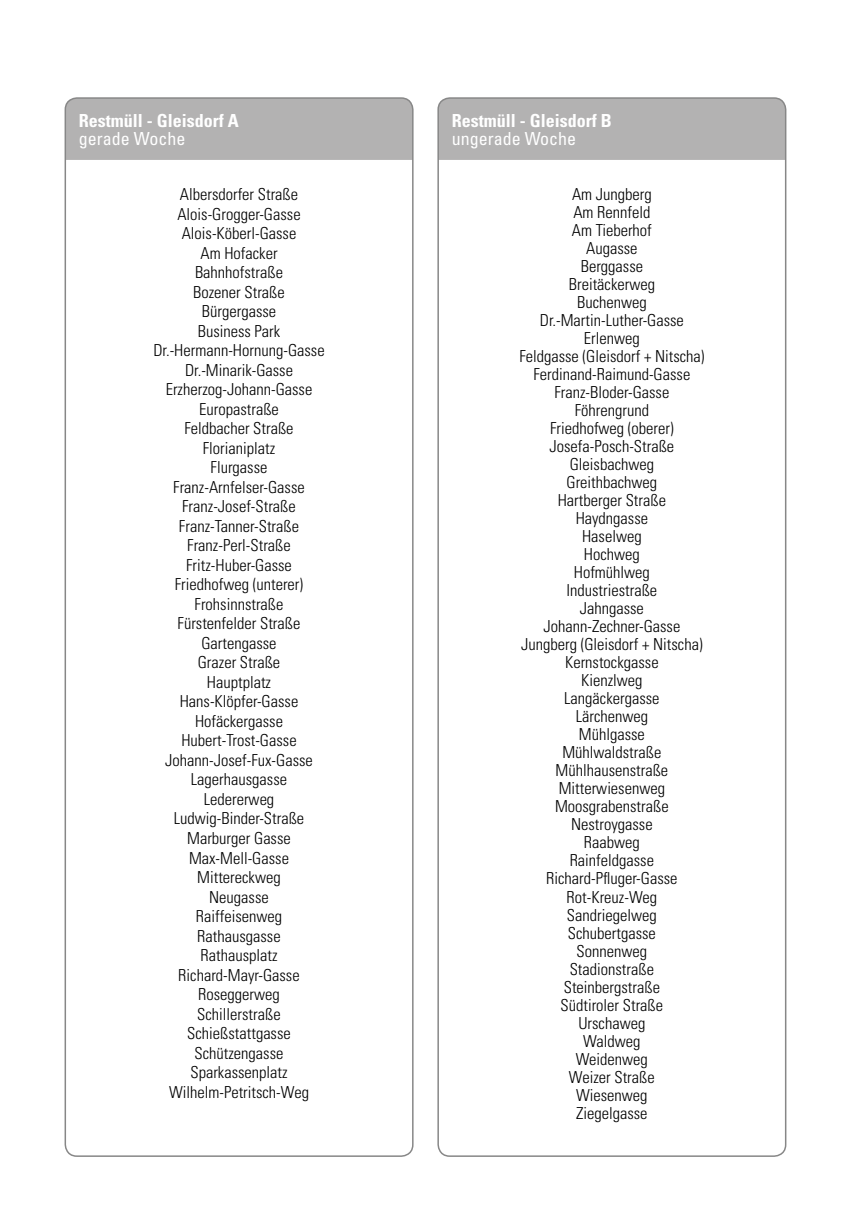
<style>
.page{position:relative;width:851px;height:1221px;background:#fff}
.page>*{position:absolute;margin:0;border:0;box-sizing:border-box;transform-origin:0 0}
.t1{font:700 condensed 18px "Univers";color:#fff}
.t2{font:condensed 18px "Univers";color:#fff}
.t3{font:300 condensed 16.5px/18px "Univers";color:#000;text-align:center}
</style>
<div class="page">
<div style="left:65px;top:98px;width:348px;height:62px;background:#b3b2b2"></div>
<div style="left:65px;top:97px;width:348px;height:1059px;border:2px solid #878787;border-radius:12px"></div>
<div style="left:440px;top:98px;width:345px;height:62px;background:#b3b2b2"></div>
<div style="left:437px;top:97px;width:349px;height:1059px;border:2px solid #878787;border-radius:12px"></div>
<p class="t1" style="left:79px;top:109px;width:161px">Restmüll - Gleisdorf A</p>
<p class="t2" style="left:79px;top:127px;width:108px">gerade Woche</p>
<p class="t3" style="left:153px;top:184px;width:173px;line-height:19.5px">Albersdorfer Straße<br>Alois-Grogger-Gasse<br>Alois-Köberl-Gasse<br>Am Hofacker<br>Bahnhofstraße<br>Bozener Straße<br>Bürgergasse<br>Business Park<br>Dr.-Hermann-Hornung-Gasse<br>Dr.-Minarik-Gasse<br>Erzherzog-Johann-Gasse<br>Europastraße<br>Feldbacher Straße<br>Florianiplatz<br>Flurgasse<br>Franz-Arnfelser-Gasse<br>Franz-Josef-Straße<br>Franz-Tanner-Straße<br>Franz-Perl-Straße<br>Fritz-Huber-Gasse<br>Friedhofweg (unterer)<br>Frohsinnstraße<br>Fürstenfelder Straße<br>Gartengasse<br>Grazer Straße<br>Hauptplatz<br>Hans-Klöpfer-Gasse<br>Hofäckergasse<br>Hubert-Trost-Gasse<br>Johann-Josef-Fux-Gasse<br>Lagerhausgasse<br>Ledererweg<br>Ludwig-Binder-Straße<br>Marburger Gasse<br>Max-Mell-Gasse<br>Mittereckweg<br>Neugasse<br>Raiffeisenweg<br>Rathausgasse<br>Rathausplatz<br>Richard-Mayr-Gasse<br>Roseggerweg<br>Schillerstraße<br>Schießstattgasse<br>Schützengasse<br>Sparkassenplatz<br>Wilhelm-Petritsch-Weg</p>
<p class="t1" style="left:451px;top:109px;width:161px">Restmüll - Gleisdorf B</p>
<p class="t2" style="left:451px;top:127px;width:126px">ungerade Woche</p>
<p class="t3" style="left:519px;top:185px;width:187px">Am Jungberg<br>Am Rennfeld<br>Am Tieberhof<br>Augasse<br>Berggasse<br>Breitäckerweg<br>Buchenweg<br>Dr.-Martin-Luther-Gasse<br>Erlenweg<br>Feldgasse (Gleisdorf + Nitscha)<br>Ferdinand-Raimund-Gasse<br>Franz-Bloder-Gasse<br>Föhrengrund<br>Friedhofweg (oberer)<br>Josefa-Posch-Straße<br>Gleisbachweg<br>Greithbachweg<br>Hartberger Straße<br>Haydngasse<br>Haselweg<br>Hochweg<br>Hofmühlweg<br>Industriestraße<br>Jahngasse<br>Johann-Zechner-Gasse<br>Jungberg (Gleisdorf + Nitscha)<br>Kernstockgasse<br>Kienzlweg<br>Langäckergasse<br>Lärchenweg<br>Mühlgasse<br>Mühlwaldstraße<br>Mühlhausenstraße<br>Mitterwiesenweg<br>Moosgrabenstraße<br>Nestroygasse<br>Raabweg<br>Rainfeldgasse<br>Richard-Pfluger-Gasse<br>Rot-Kreuz-Weg<br>Sandriegelweg<br>Schubertgasse<br>Sonnenweg<br>Stadionstraße<br>Steinbergstraße<br>Südtiroler Straße<br>Urschaweg<br>Waldweg<br>Weidenweg<br>Weizer Straße<br>Wiesenweg<br>Ziegelgasse</p>
</div>
